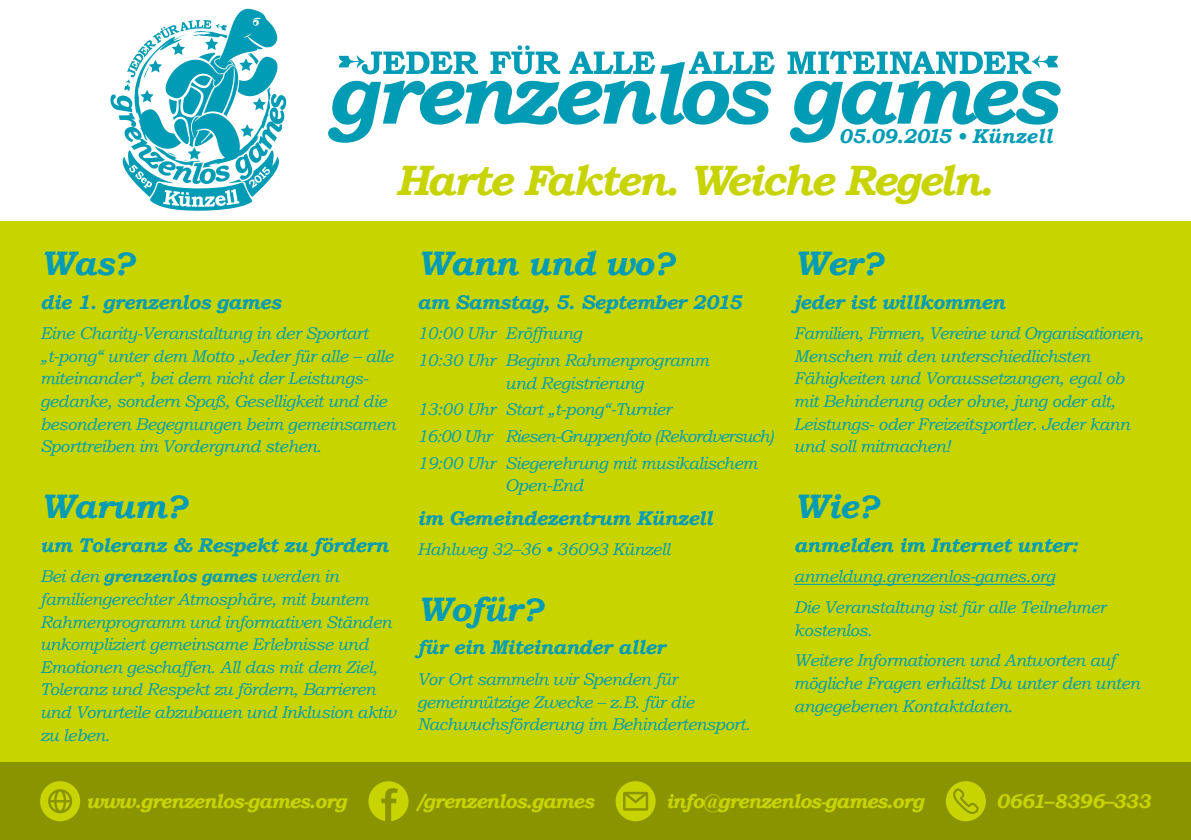
<style>
.page{position:relative;width:1191px;height:840px;background:#fff}
.page>*{position:absolute;margin:0;border:0;box-sizing:border-box;transform-origin:0 0}
.t1{font:italic 700 42.4px "Bookman Old Style";letter-spacing:-.05em;color:#c8d400}
.t2{font:italic 700 34px "Bookman Old Style";letter-spacing:-.025em;color:#009cb5}
.t3{font:italic 700 20px "Bookman Old Style";color:#009cb5}
.t4{font:italic 700 19.8px "Bookman Old Style";letter-spacing:-.025em;color:#009cb5}
.t5{font:italic 700 19.8px "Bookman Old Style";letter-spacing:-.05em;color:#c8d400}
.t6{font:italic 17px/22.6px "Bookman Old Style";letter-spacing:-.025em;color:#009cb5}
.s1{font-weight:700}
</style>
<div class="page">
<div style="left:0;top:221px;width:1191px;height:618px;background:#c8d400"></div>
<hr style="left:794px;top:583px;width:261px;height:1px;background:#009cb5">
<div style="left:0;top:762px;width:1191px;height:77px;background:#8a9400"></div>
<svg style="left:40px;top:781px;width:40px;height:39px"></svg>
<svg style="left:368px;top:781px;width:40px;height:39px"></svg>
<svg style="left:615px;top:781px;width:40px;height:39px"></svg>
<svg style="left:945px;top:781px;width:41px;height:39px"></svg>
<svg style="left:110px;top:9px;width:176px;height:202px"></svg>
<svg style="left:490px;top:45px;width:68px;height:17px"></svg>
<svg style="left:574px;top:52px;width:81px;height:10px"></svg>
<svg style="left:694px;top:52px;width:80px;height:10px"></svg>
<svg style="left:787px;top:51px;width:271px;height:11px"></svg>
<svg style="left:339px;top:52px;width:137px;height:10px"></svg>
<svg style="left:328px;top:62px;width:732px;height:81px"></svg>
<p class="t3" style="left:838px;top:124px;width:215px">05.09.2015 • Künzell</p>
<h1 class="t1" style="left:395px;top:155px;width:599px">Harte Fakten. Weiche Regeln.</h1>
<h2 class="t2" style="left:40px;top:243px;width:95px">Was?</h2>
<p class="t4" style="left:40px;top:290px;width:242px">die 1. grenzenlos games</p>
<p class="t6" style="left:40px;top:322px;width:357px">Eine Charity-Veranstaltung in der Sportart „t-pong“ unter dem Motto „Jeder für alle – alle miteinander“, bei dem nicht der Leistungs&shy;gedanke, sondern Spaß, Geselligkeit und die besonderen Begegnungen beim gemeinsamen Sporttreiben im Vordergrund stehen.</p>
<h2 class="t2" style="left:40px;top:485px;width:148px">Warum?</h2>
<p class="t4" style="left:40px;top:532px;width:350px">um Toleranz &amp; Respekt zu fördern</p>
<p class="t6" style="left:40px;top:565px;width:357px">Bei den <span class="s1">grenzenlos games</span> werden in familiengerechter Atmosphäre, mit buntem Rahmenprogramm und informativen Ständen unkompliziert gemeinsame Erlebnisse und Emotionen geschaffen. All das mit dem Ziel, Toleranz und Respekt zu fördern, Barrieren und Vorurteile abzubauen und Inklusion aktiv zu leben.</p>
<h2 class="t2" style="left:417px;top:243px;width:258px">Wann und wo?</h2>
<p class="t4" style="left:417px;top:290px;width:326px">am Samstag, 5. September 2015</p>
<p class="t6" style="left:417px;top:320px;width:293px;line-height:26.6px">10:00 Uhr Eröffnung<br>10:30 Uhr Beginn Rahmenprogramm</p>
<p class="t6" style="left:417px;top:369px;width:358px;line-height:26.6px;text-indent:88px">und Registrierung<br>13:00 Uhr Start „t-pong“-Turnier<br>16:00 Uhr Riesen-Gruppenfoto (Rekordversuch)<br>19:00 Uhr Siegerehrung mit musikalischem</p>
<p class="t6" style="left:505px;top:474px;width:80px">Open-End</p>
<p class="t4" style="left:417px;top:505px;width:297px">im Gemeindezentrum Künzell</p>
<p class="t6" style="left:417px;top:538px;width:255px">Hahlweg 32–36 • 36093 Künzell</p>
<h2 class="t2" style="left:417px;top:588px;width:127px">Wofür?</h2>
<p class="t4" style="left:417px;top:635px;width:250px">für ein Miteinander aller</p>
<p class="t6" style="left:417px;top:667px;width:335px">Vor Ort sammeln wir Spenden für gemeinnützige Zwecke – z.B. für die<br>Nachwuchsförderung im Behindertensport.</p>
<h2 class="t2" style="left:794px;top:243px;width:90px">Wer?</h2>
<p class="t4" style="left:794px;top:290px;width:212px">jeder ist willkommen</p>
<p class="t6" style="left:794px;top:322px;width:351px">Familien, Firmen, Vereine und Organisationen, Menschen mit den unterschiedlichsten Fähigkeiten und Voraussetzungen, egal ob mit Behinderung oder ohne, jung oder alt, Leistungs- oder Freizeitsportler. Jeder kann und soll mitmachen!</p>
<h2 class="t2" style="left:794px;top:485px;width:86px">Wie?</h2>
<p class="t4" style="left:794px;top:532px;width:285px">anmelden im Internet unter:</p>
<p class="t6" style="left:794px;top:561px;width:313px;line-height:30.6px">anmeldung.grenzenlos-games.org<br>Die Veranstaltung ist für alle Teilnehmer</p>
<p class="t6" style="left:794px;top:614px;width:323px;line-height:30.6px">kostenlos.<br>Weitere Informationen und Antworten auf</p>
<p class="t6" style="left:794px;top:671px;width:348px">mögliche Fragen erhältst Du unter den unten angegebenen Kontaktdaten.</p>
<p class="t5" style="left:86px;top:789px;width:262px">www.grenzenlos-games.org</p>
<p class="t5" style="left:417px;top:789px;width:178px">/grenzenlos.games</p>
<p class="t5" style="left:665px;top:789px;width:260px">info@grenzenlos-games.org</p>
<p class="t5" style="left:996px;top:789px;width:156px">0661–8396–333</p>
</div>
